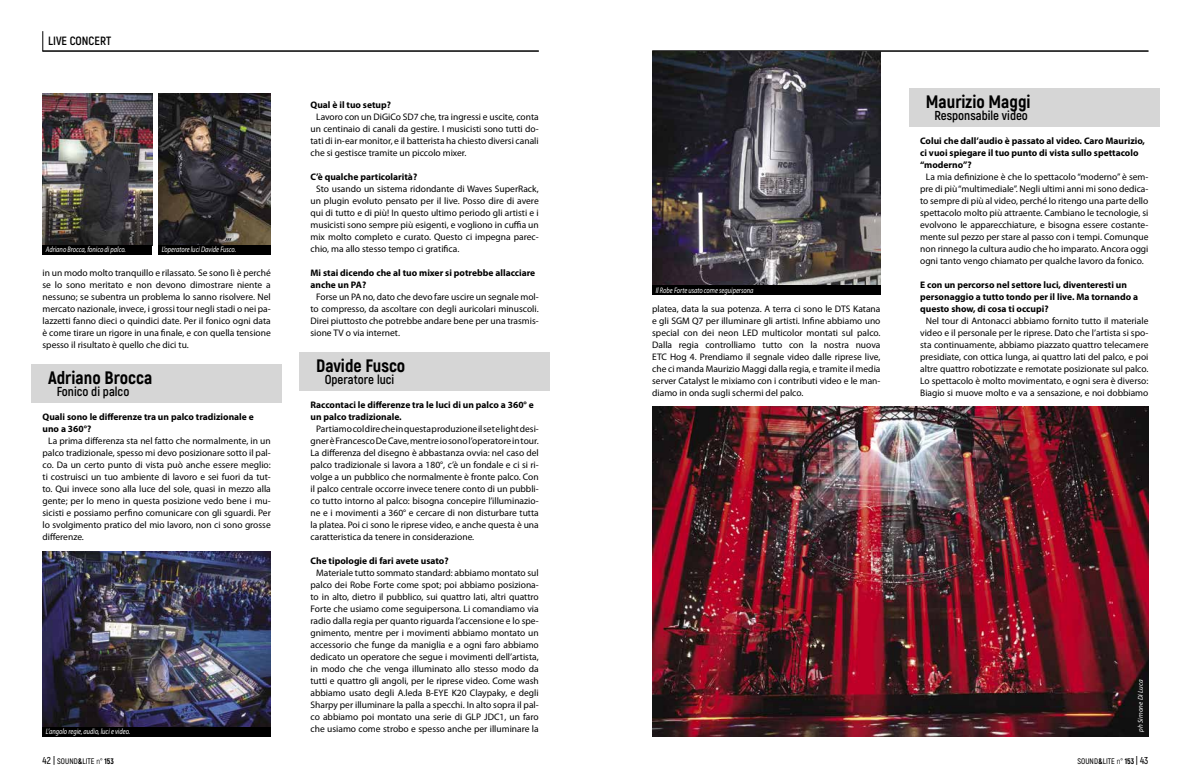
<style>
.page{position:relative;width:1191px;height:780px;background:#fff}
.page>*{position:absolute;margin:0;border:0;box-sizing:border-box;transform-origin:0 0}
.t1{font:800 18px "Akrobat";color:#000}
.t2{font:700 13px "Akrobat";color:#000}
.t3{font:700 12px "Akrobat";color:#000}
.t4{font:9.5px/12px "Myriad Pro";color:#000;text-align:justify}
.t5{font:700 9.5px/12px "Myriad Pro";color:#000}
.t6{font:italic 8px "Myriad Pro";color:#fff;scale:.8 1}
.t7{font:600 8px "Akrobat";color:#000}
.t8{font:italic 7px "Myriad Pro";letter-spacing:.005em;color:#fff}
.s1{font-size:10px}
.s2{font-weight:800}
.s3{font-weight:400}
</style>
<div class="page">
<hr style="left:43px;top:51px;width:496px;height:1px;background:#000">
<hr style="left:652px;top:51px;width:496px;height:1px;background:#000">
<svg style="left:43px;top:31px;width:1px;height:20px"></svg>
<div style="left:31px;top:364px;width:251px;height:25px;background:#d6d6d6"></div>
<div style="left:31px;top:384px;width:251px;height:18px;background:#d6d6d6"></div>
<div style="left:299px;top:352px;width:251px;height:25px;background:#d6d6d6"></div>
<div style="left:299px;top:372px;width:251px;height:18px;background:#d6d6d6"></div>
<div style="left:909px;top:88px;width:250px;height:25px;background:#d6d6d6"></div>
<div style="left:909px;top:108px;width:250px;height:18px;background:#d6d6d6"></div>
<img style="left:652px;top:406px;width:496px;height:330px">
<img style="left:652px;top:51px;width:228px;height:234px">
<div style="left:652px;top:285px;width:228px;height:10px;background:#000"></div>
<img style="left:43px;top:551px;width:228px;height:175px">
<div style="left:43px;top:726px;width:228px;height:10px;background:#000"></div>
<img style="left:158px;top:94px;width:113px;height:150px">
<img style="left:43px;top:93px;width:109px;height:151px">
<div style="left:158px;top:244px;width:113px;height:10px;background:#000"></div>
<div style="left:42px;top:244px;width:110px;height:10px;background:#000"></div>
<p class="t3" style="left:48px;top:33px;width:65px">LIVE CONCERT</p>
<p class="t6" style="left:46px;top:244px;width:102px">Adriano Brocca, fonico di palco.</p>
<p class="t6" style="left:162px;top:244px;width:95px">L’operatore luci Davide Fusco.</p>
<p class="t4" style="left:43px;top:267px;width:230px">in un modo molto tranquillo e rilassato. Se sono lì è perché se lo sono meritato e non devono dimostrare niente a nessuno; se subentra un problema lo sanno risolvere. Nel mercato nazionale, invece, i grossi tour negli stadi o nei pa&shy;lazzetti fanno dieci o quindici date. Per il fonico ogni data è come tirare un rigore in una finale, e con quella tensione spesso il risultato è quello che dici tu.</p>
<h1 class="t1" style="left:48px;top:366px;width:106px">Adriano Brocca</h1>
<h2 class="t2" style="left:57px;top:383px;width:74px">Fonico di palco</h2>
<p class="t5" style="left:43px;top:410px;width:213px">Quali sono le differenze tra un palco tradizionale e uno a 360°?</p>
<p class="t4" style="left:43px;top:435px;width:230px;text-indent:6px">La prima differenza sta nel fatto che normalmente, in un palco tradizionale, spesso mi devo posizionare sotto il pal&shy;co. Da un certo punto di vista può anche essere meglio: ti costruisci un tuo ambiente di lavoro e sei fuori da tut&shy;to. Qui invece sono alla luce del sole, quasi in mezzo alla gente; per lo meno in questa posizione vedo bene i mu&shy;sicisti e possiamo perfino comunicare con gli sguardi. Per lo svolgimento pratico del mio lavoro, non ci sono grosse differenze.</p>
<p class="t6" style="left:46px;top:726px;width:107px">L’angolo regie, audio, luci e video.</p>
<p class="t5" style="left:310px;top:98px;width:82px">Qual è il tuo setup?</p>
<p class="t4" style="left:310px;top:111px;width:230px;text-indent:6px">Lavoro con un DiGiCo SD7 che, tra ingressi e uscite, conta un centinaio di canali da gestire. I musicisti sono tutti do&shy;tati di in-ear monitor, e il batterista ha chiesto diversi canali che si gestisce tramite un piccolo mixer.</p>
<p class="t5" style="left:310px;top:170px;width:108px">C’è qualche particolarità?</p>
<p class="t4" style="left:310px;top:183px;width:230px;text-indent:6px">Sto usando un sistema ridondante di Waves SuperRack, un plugin evoluto pensato per il live. Posso dire di avere qui di tutto e di più! In questo ultimo periodo gli artisti e i musicisti sono sempre più esigenti, e vogliono in cuffia un mix molto completo e curato. Questo ci impegna parec&shy;chio, ma allo stesso tempo ci gratifica.</p>
<p class="t5" style="left:310px;top:266px;width:226px">Mi stai dicendo che al tuo mixer si potrebbe allacciare anche un PA?</p>
<p class="t4" style="left:310px;top:291px;width:230px;text-indent:6px">Forse un PA no, dato che devo fare uscire un segnale mol&shy;to compresso, da ascoltare con degli auricolari minuscoli.<br>Direi piuttosto che potrebbe andare bene per una trasmis&shy;sione TV o via internet.</p>
<h1 class="t1" style="left:316px;top:354px;width:91px">Davide Fusco</h1>
<h2 class="t2" style="left:325px;top:371px;width:71px">Operatore luci</h2>
<p class="t5" style="left:310px;top:398px;width:225px">Raccontaci le differenze tra le luci di un palco a 360° e un palco tradizionale.</p>
<p class="t4" style="left:310px;top:423px;width:230px;text-indent:6px">Partiamo col dire che in questa produzione il set e light desi&shy;gner è Francesco De Cave, mentre io sono l’operatore in tour.<br>La differenza del disegno è abbastanza ovvia: nel caso del palco tradizionale si lavora a 180°, c’è un fondale e ci si ri&shy;volge a un pubblico che normalmente è fronte palco. Con il palco centrale occorre invece tenere conto di un pubbli&shy;co tutto intorno al palco: bisogna concepire l’illuminazio&shy;ne e i movimenti a 360° e cercare di non disturbare tutta la platea. Poi ci sono le riprese video, e anche questa è una caratteristica da tenere in considerazione.</p>
<p class="t5" style="left:310px;top:554px;width:140px">Che tipologie di fari avete usato?</p>
<p class="t4" style="left:310px;top:567px;width:230px;text-align:center">Materiale tutto sommato standard: abbiamo montato sul palco dei Robe Forte come spot; poi abbiamo posiziona&shy;to in alto, dietro il pubblico, sui quattro lati, altri quattro Forte che usiamo come seguipersona. Li comandiamo via radio dalla regia per quanto riguarda l’accensione e lo spe&shy;gnimento, mentre per i movimenti abbiamo montato un accessorio che funge da maniglia e a ogni faro abbiamo dedicato un operatore che segue i movimenti dell’artista, in modo che che venga illuminato allo stesso modo da tutti e quattro gli angoli, per le riprese video. Come wash abbiamo usato degli A.leda B-EYE K20 Claypaky, e degli Sharpy per illuminare la palla a specchi. In alto sopra il pal&shy;co abbiamo poi montato una serie di GLP JDC1, un faro che usiamo come strobo e spesso anche per illuminare la</p>
<p class="t6" style="left:656px;top:285px;width:124px">Il Robe Forte usato come seguipersona</p>
<p class="t4" style="left:652px;top:303px;width:230px">platea, data la sua potenza. A terra ci sono le DTS Katana e gli SGM Q7 per illuminare gli artisti. Infine abbiamo uno special con dei neon LED multicolor montati sul palco.<br>Dalla regia controlliamo tutto con la nostra nuova ETC Hog 4. Prendiamo il segnale video dalle riprese live, che ci manda Maurizio Maggi dalla regia, e tramite il media server Catalyst le mixiamo con i contributi video e le man&shy;diamo in onda sugli schermi del palco.</p>
<h1 class="t1" style="left:926px;top:90px;width:106px">Maurizio Maggi</h1>
<h2 class="t2" style="left:934px;top:107px;width:95px">Responsabile video</h2>
<p class="t5" style="left:920px;top:134px;width:226px">Colui che dall’audio è passato al video. Caro Maurizio, ci vuoi spiegare il tuo punto di vista sullo spettacolo “moderno”?</p>
<p class="t4" style="left:920px;top:171px;width:230px;text-align:center">La mia definizione è che lo spettacolo “moderno” è sem&shy;pre di più “multimediale”. Negli ultimi anni mi sono dedica&shy;to sempre di più al video, perché lo ritengo una parte dello spettacolo molto più attraente. Cambiano le tecnologie, si evolvono le apparecchiature, e bisogna essere costante&shy;mente sul pezzo per stare al passo con i tempi. Comunque non rinnego la cultura audio che ho imparato. Ancora oggi ogni tanto vengo chiamato per qualche lavoro da fonico.</p>
<p class="t5" style="left:920px;top:278px;width:219px">E con un percorso nel settore luci, diventeresti un personaggio a tutto tondo per il live. Ma tornando a questo show, di cosa ti occupi?</p>
<p class="t4" style="left:920px;top:315px;width:230px;text-align:center">Nel tour di Antonacci abbiamo fornito tutto il materiale video e il personale per le riprese. Dato che l’artista si spo&shy;sta continuamente, abbiamo piazzato quattro telecamere presidiate, con ottica lunga, ai quattro lati del palco, e poi altre quattro robotizzate e remotate posizionate sul palco.<br>Lo spettacolo è molto movimentato, e ogni sera è diverso:<br>Biagio si muove molto e va a sensazione, e noi dobbiamo</p>
<p class="t8" style="left:1136px;top:731px;width:54px;rotate:-90deg">ph Simone Di Luca</p>
<p class="t7" style="left:43px;top:756px;width:73px"><span class="s1">42 |</span> SOUND<span class="s2">&amp;</span>LITE <span class="s3">n°</span> <span class="s2">153</span></p>
<p class="t7" style="left:1077px;top:756px;width:72px">SOUND<span class="s2">&amp;</span>LITE <span class="s3">n°</span> <span class="s2">153</span> <span class="s1">| 43</span></p>
</div>
